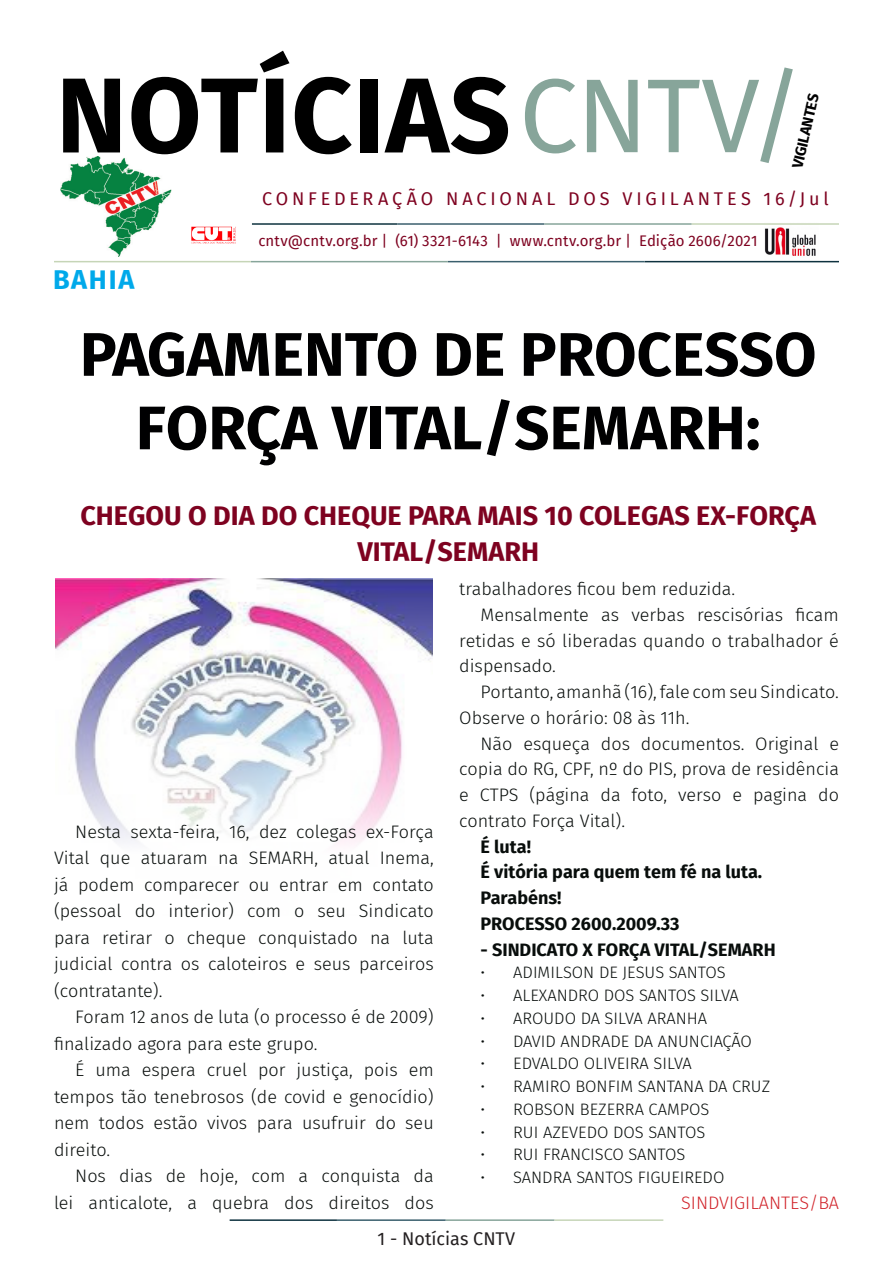
<style>
.page{position:relative;width:893px;height:1263px;background:#fff}
.page>*{position:absolute;margin:0;border:0;box-sizing:border-box;transform-origin:0 0}
.t1{font:700 106.5px "Fira Sans";letter-spacing:.01em;color:#000}
.t2{font:700 61.5px/73.5px "Fira Sans";color:#000001;text-align:center}
.t3{font:700 27px/36px "Fira Sans";color:#7e0220;text-align:center}
.t4{font:700 27px "Fira Sans";letter-spacing:.07em;color:#00a9ea}
.t5{font:300 18px/26.5px "Fira Sans";color:#080d0b;text-align:justify}
.t6{font:700 18px "Fira Sans";color:#080d0b}
.t7{font:18px "Fira Sans";letter-spacing:.215em;color:#7e0220}
.t8{font:300 18px "Fira Sans";color:#d1232a}
.t9{font:18px "Fira Sans";color:#231f20}
.t10{font:300 16.5px "Fira Sans";color:#080d0b}
.t11{font:15px "Fira Sans";letter-spacing:.01em;color:#7e0220}
.t12{font:700 15px "Fira Sans";color:#000001}
.s1{font-weight:400;font-size:105px;color:#87a59a}
</style>
<div class="page">
<hr style="left:230px;top:1219px;width:107px;height:2px;background:#0e323f">
<hr style="left:337px;top:1219px;width:109px;height:2px;background:#3a5f6d">
<hr style="left:446px;top:1219px;width:109px;height:2px;background:#87a59a">
<hr style="left:555px;top:1219px;width:108px;height:2px;background:#c6d5b7">
<img style="left:56px;top:578px;width:377px;height:267px">
<img style="left:764px;top:227px;width:54px;height:34px">
<hr style="left:252px;top:223px;width:145px;height:2px;background:#0e323f">
<hr style="left:397px;top:223px;width:147px;height:2px;background:#3a5f6d">
<hr style="left:544px;top:223px;width:148px;height:2px;background:#87a59a">
<hr style="left:692px;top:223px;width:147px;height:2px;background:#c6d5b7">
<hr style="left:645px;top:261px;width:194px;height:1px;background:#0e323f">
<hr style="left:448px;top:261px;width:197px;height:1px;background:#3a5f6d">
<hr style="left:251px;top:261px;width:197px;height:1px;background:#87a59a">
<hr style="left:54px;top:261px;width:197px;height:1px;background:#c6d5b7">
<img style="left:61px;top:157px;width:110px;height:100px">
<img style="left:191px;top:226px;width:45px;height:18px">
<p class="t1" style="left:56px;top:26px;width:749px">NOTÍCIAS<span class="s1">CNTV/</span></p>
<p class="t12" style="left:785px;top:165px;width:77px;rotate:-77deg">VIGILANTES</p>
<p class="t7" style="left:262px;top:185px;width:568px">CONFEDERAÇÃO NACIONAL DOS VIGILANTES 16/Jul</p>
<p class="t4" style="left:53px;top:257px;width:83px">BAHIA</p>
<p class="t11" style="left:258px;top:230px;width:501px">cntv@cntv.org.br | (61) 3321-6143 | www.cntv.org.br | Edição 2606/2021</p>
<p class="t2" style="left:80px;top:313px;width:738px">PAGAMENTO DE PROCESSO<br>FORÇA VITAL/SEMARH:</p>
<p class="t3" style="left:80px;top:496px;width:737px">CHEGOU O DIA DO CHEQUE PARA MAIS 10 COLEGAS EX-FORÇA<br>VITAL/SEMARH</p>
<p class="t5" style="left:54px;top:818px;width:381px;text-indent:21px">Nesta sexta-feira, 16, dez colegas ex-Força Vital que atuaram na SEMARH, atual Inema, já podem comparecer ou entrar em contato (pessoal do interior) com o seu Sindicato para retirar o cheque conquistado na luta judicial contra os caloteiros e seus parceiros (contratante).</p>
<p class="t5" style="left:54px;top:1004px;width:381px;text-indent:21px">Foram 12 anos de luta (o processo é de 2009) finalizado agora para este grupo.</p>
<p class="t5" style="left:54px;top:1057px;width:381px;text-indent:21px">É uma espera cruel por justiça, pois em tempos tão tenebrosos (de covid e genocídio) nem todos estão vivos para usufruir do seu direito.</p>
<p class="t5" style="left:54px;top:1163px;width:381px;text-align:right">Nos dias de hoje, com a conquista da lei anticalote, a quebra dos direitos dos</p>
<p class="t5" style="left:459px;top:575px;width:278px">trabalhadores ficou bem reduzida.</p>
<p class="t5" style="left:459px;top:602px;width:381px;line-height:25.8px;text-indent:21px">Mensalmente as verbas rescisórias ficam retidas e só liberadas quando o trabalhador é dispensado.</p>
<p class="t5" style="left:459px;top:679px;width:381px;line-height:25.8px;text-indent:21px">Portanto, amanhã (16), fale com seu Sindicato.<br>Observe o horário: 08 às 11h.</p>
<p class="t5" style="left:459px;top:730px;width:381px;line-height:25.8px;text-indent:21px">Não esqueça dos documentos. Original e copia do RG, CPF, nº do PIS, prova de residência e CTPS (página da foto, verso e pagina do contrato Força Vital).</p>
<p class="t6" style="left:480px;top:831px;width:52px">É luta!</p>
<p class="t6" style="left:480px;top:857px;width:283px">É vitória para quem tem fé na luta.</p>
<p class="t6" style="left:480px;top:883px;width:82px">Parabéns!</p>
<p class="t6" style="left:480px;top:908px;width:201px">PROCESSO 2600.2009.33</p>
<p class="t6" style="left:480px;top:934px;width:297px">- SINDICATO X FORÇA VITAL/SEMARH</p>
<p class="t10" style="left:480px;top:961px;width:247px">• ADIMILSON DE JESUS SANTOS</p>
<p class="t10" style="left:480px;top:984px;width:260px">• ALEXANDRO DOS SANTOS SILVA</p>
<p class="t10" style="left:480px;top:1006px;width:228px">• AROUDO DA SILVA ARANHA</p>
<p class="t10" style="left:480px;top:1029px;width:273px">• DAVID ANDRADE DA ANUNCIAÇÃO</p>
<p class="t10" style="left:480px;top:1052px;width:213px">• EDVALDO OLIVEIRA SILVA</p>
<p class="t10" style="left:480px;top:1075px;width:291px">• RAMIRO BONFIM SANTANA DA CRUZ</p>
<p class="t10" style="left:480px;top:1097px;width:230px">• ROBSON BEZERRA CAMPOS</p>
<p class="t10" style="left:480px;top:1120px;width:226px">• RUI AZEVEDO DOS SANTOS</p>
<p class="t10" style="left:480px;top:1143px;width:206px">• RUI FRANCISCO SANTOS</p>
<p class="t10" style="left:480px;top:1166px;width:245px">• SANDRA SANTOS FIGUEIREDO</p>
<p class="t8" style="left:681px;top:1190px;width:159px">SINDVIGILANTES/BA</p>
<p class="t9" style="left:378px;top:1225px;width:139px">1 - Notícias CNTV</p>
</div>
